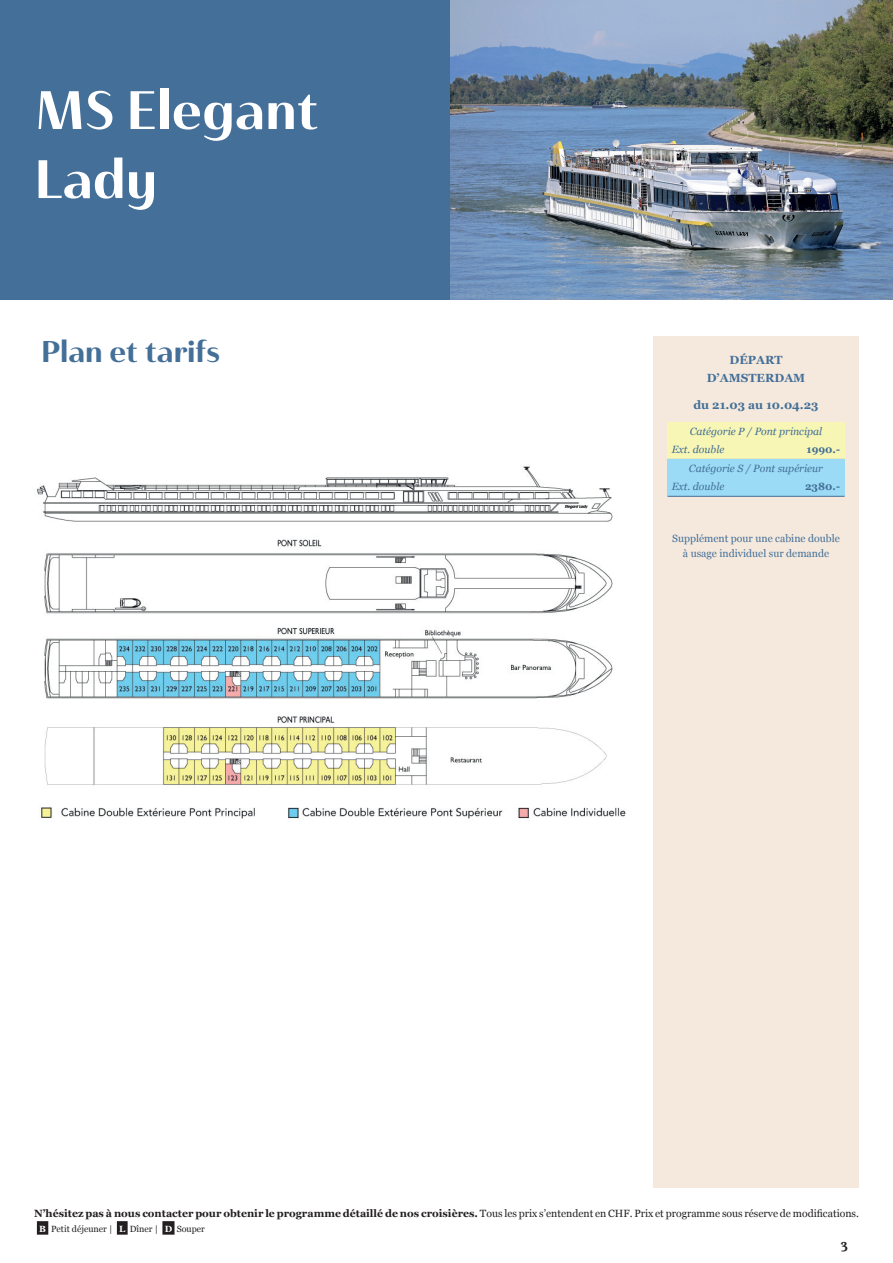
<style>
.page{position:relative;width:893px;height:1263px;background:#fff}
.page>*{position:absolute;margin:0;border:0;box-sizing:border-box;transform-origin:0 0}
.t1{font:54px/69px "Haboro Contrast Nor Bol";color:#fff}
.t2{font:30px "Haboro Contrast Nor Bol";color:#436f98}
.t3{font:13.05px "Young Serif";color:#231f20}
.t4{font:700 11.85px/18.5px "Georgia";color:#436f98;text-align:center}
.t5{font:700 10.5px "Georgia";color:#231f20}
.t6{font:italic 10.5px/18.5px "Georgia";color:#436f98}
.t7{font:10.5px/15px "Georgia";color:#436f98;text-align:center}
.t8{font:700 10.5px "Georgia";color:#436f98}
.t9{font:9px "Georgia";color:#231f20}
.s1{font-weight:400}
.s2{font-weight:700;color:#fff}
</style>
<div class="page">
<div style="left:37px;top:1221px;width:11px;height:14px;background:#231f20"></div>
<div style="left:117px;top:1221px;width:11px;height:14px;background:#231f20"></div>
<div style="left:162px;top:1221px;width:13px;height:14px;background:#231f20"></div>
<div style="left:0;top:0;width:465px;height:300px;background:#436f98"></div>
<img style="left:451px;top:0;width:442px;height:300px">
<img style="left:37px;top:465px;width:589px;height:354px">
<div style="left:653px;top:336px;width:206px;height:851px;background:#f5e9dd"></div>
<div style="left:667px;top:423px;width:178px;height:36px;background:#f8f6b4"></div>
<hr style="left:667px;top:459px;width:178px;height:1px;background:#436f98">
<div style="left:667px;top:460px;width:178px;height:36px;background:#9bdbf5"></div>
<hr style="left:667px;top:496px;width:178px;height:1px;background:#436f98">
<h1 class="t1" style="left:34px;top:75px;width:286px">MS Elegant<br>Lady</h1>
<h2 class="t2" style="left:41px;top:333px;width:180px">Plan et tarifs</h2>
<p class="t4" style="left:707px;top:350px;width:100px">DÉPART<br>D’AMSTERDAM</p>
<p class="t4" style="left:693px;top:395px;width:127px">du 21.03 au 10.04.23</p>
<p class="t6" style="left:672px;top:422px;width:152px;text-indent:18px">Catégorie P / Pont principal<br>Ext. double</p>
<p class="t8" style="left:806px;top:442px;width:35px">1990.-</p>
<p class="t6" style="left:672px;top:458px;width:153px;text-indent:17px">Catégorie S / Pont supérieur<br>Ext. double</p>
<p class="t8" style="left:805px;top:479px;width:37px">2380.-</p>
<p class="t7" style="left:672px;top:530px;width:169px">Supplément pour une cabine double à usage individuel sur demande</p>
<p class="t5" style="left:34px;top:1205px;width:826px">N’hésitez pas à nous contacter pour obtenir le programme détaillé de nos croisières. <span class="s1">Tous les prix s’entendent en CHF. Prix et programme sous réserve de modifications.</span></p>
<p class="t9" style="left:39px;top:1222px;width:167px"><span class="s2">B</span> Petit déjeuner | <span class="s2">L</span> Dîner | <span class="s2">D</span> Souper</p>
<p class="t3" style="left:841px;top:1235px;width:9px">3</p>
</div>
